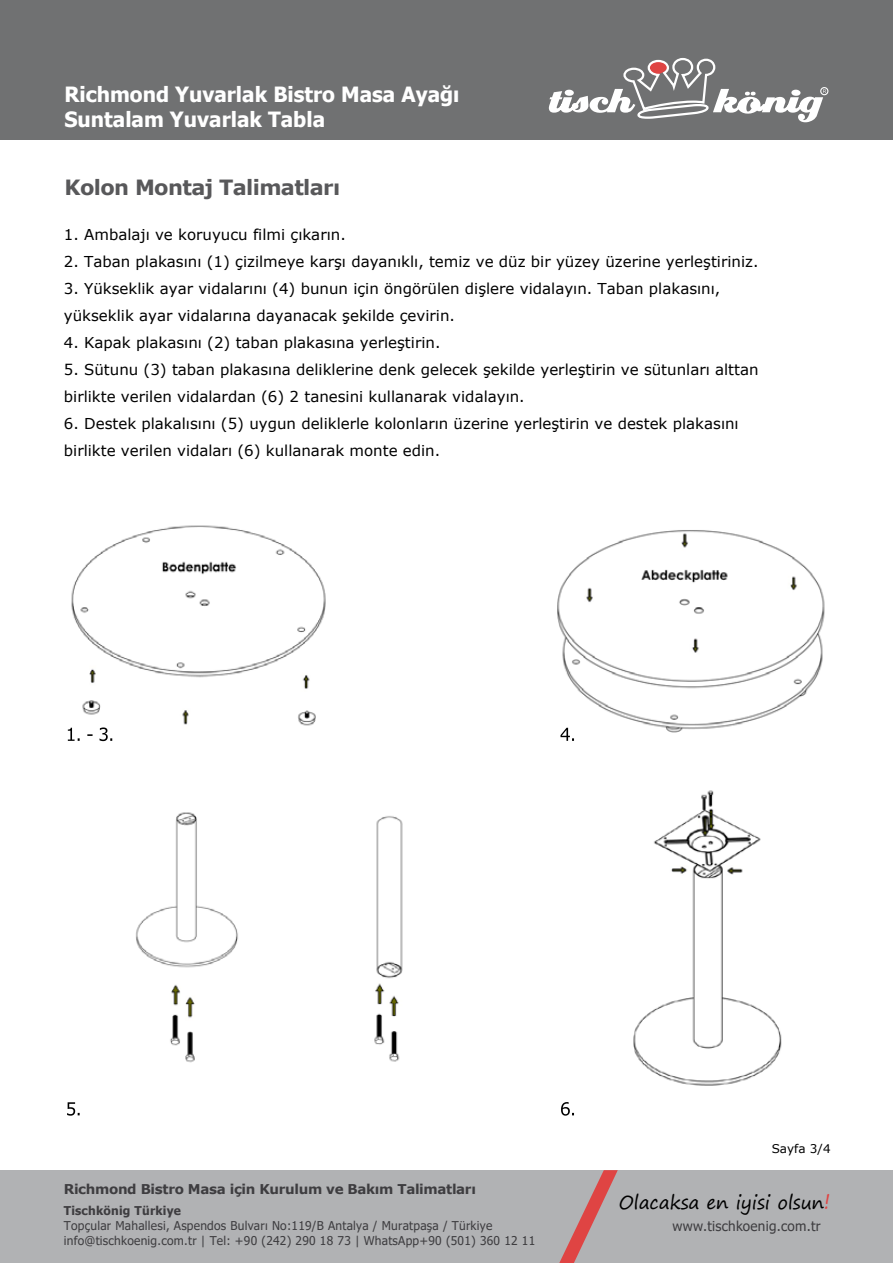
<style>
.page{position:relative;width:893px;height:1263px;background:#fff}
.page>*{position:absolute;margin:0;border:0;box-sizing:border-box;transform-origin:0 0}
.t1{font:700 21px/24.9px "Tahoma";color:#fff}
.t2{font:700 21px "Verdana";letter-spacing:-.03em;color:#58585a}
.t3{font:18.75px "Segoe Print";letter-spacing:-.01em;color:#000}
.t4{font:15px/27px "Verdana";color:#000}
.t5{font:13.65px "Tahoma";letter-spacing:.02em;color:#3e3d40}
.t6{font:700 13.5px "Verdana";letter-spacing:-.025em;color:#3e3d40}
.t7{font:12.15px/15px "Tahoma";letter-spacing:.02em;color:#3e3d40}
.t8{font:700 12.15px "Tahoma";letter-spacing:.02em;color:#3e3d40}
.t9{font:12px "Verdana";color:#000}
.s1{font-size:21px;color:#df4443}
</style>
<div class="page">
<div style="left:0;top:0;width:893px;height:140px;background:#707172"></div>
<div style="left:820px;top:87px;width:8px;height:8px;border:1px solid #fff;border-radius:50%"></div>
<svg style="left:549px;top:58px;width:277px;height:64px"></svg>
<div style="left:0;top:1171px;width:893px;height:92px;background:#b1b2b4"></div>
<svg style="left:559px;top:1170px;width:59px;height:93px"></svg>
<img style="left:67px;top:525px;width:259px;height:217px">
<img style="left:557px;top:530px;width:268px;height:203px">
<img style="left:136px;top:812px;width:267px;height:251px">
<img style="left:633px;top:790px;width:149px;height:296px">
<svg style="left:68px;top:727px;width:44px;height:14px"></svg>
<svg style="left:560px;top:728px;width:14px;height:13px"></svg>
<svg style="left:67px;top:1102px;width:13px;height:14px"></svg>
<svg style="left:561px;top:1102px;width:13px;height:14px"></svg>
<h1 class="t1" style="left:64px;top:83px;width:396px">Richmond Yuvarlak Bistro Masa Ayağı<br>Suntalam Yuvarlak Tabla</h1>
<h1 class="t2" style="left:64px;top:172px;width:277px">Kolon Montaj Talimatları</h1>
<p class="t4" style="left:64px;top:221px;width:283px">1. Ambalajı ve koruyucu filmi çıkarın.</p>
<p class="t4" style="left:64px;top:248px;width:696px">2. Taban plakasını (1) çizilmeye karşı dayanıklı, temiz ve düz bir yüzey üzerine yerleştiriniz.</p>
<p class="t4" style="left:64px;top:275px;width:658px">3. Yükseklik ayar vidalarını (4) bunun için öngörülen dişlere vidalayın. Taban plakasını, yükseklik ayar vidalarına dayanacak şekilde çevirin.</p>
<p class="t4" style="left:64px;top:329px;width:378px">4. Kapak plakasını (2) taban plakasına yerleştirin.</p>
<p class="t4" style="left:64px;top:356px;width:696px">5. Sütunu (3) taban plakasına deliklerine denk gelecek şekilde yerleştirin ve sütunları alttan birlikte verilen vidalardan (6) 2 tanesini kullanarak vidalayın.</p>
<p class="t4" style="left:64px;top:410px;width:676px">6. Destek plakalısını (5) uygun deliklerle kolonların üzerine yerleştirin ve destek plakasını birlikte verilen vidaları (6) kullanarak monte edin.</p>
<p class="t9" style="left:772px;top:1140px;width:60px">Sayfa 3/4</p>
<p class="t6" style="left:64px;top:1179px;width:414px">Richmond Bistro Masa için Kurulum ve Bakım Talimatları</p>
<p class="t3" style="left:619px;top:1186px;width:213px">Olacaksa en iyisi olsun<span class="s1">!</span></p>
<p class="t8" style="left:64px;top:1202px;width:119px">Tischkönig Türkiye</p>
<p class="t7" style="left:64px;top:1218px;width:473px">Topçular Mahallesi, Aspendos Bulvarı No:119/B Antalya / Muratpaşa / Türkiye info@tischkoenig.com.tr | Tel: +90 (242) 290 18 73 | WhatsApp+90 (501) 360 12 11</p>
<p class="t5" style="left:673px;top:1217px;width:150px">www.tischkoenig.com.tr</p>
</div>
